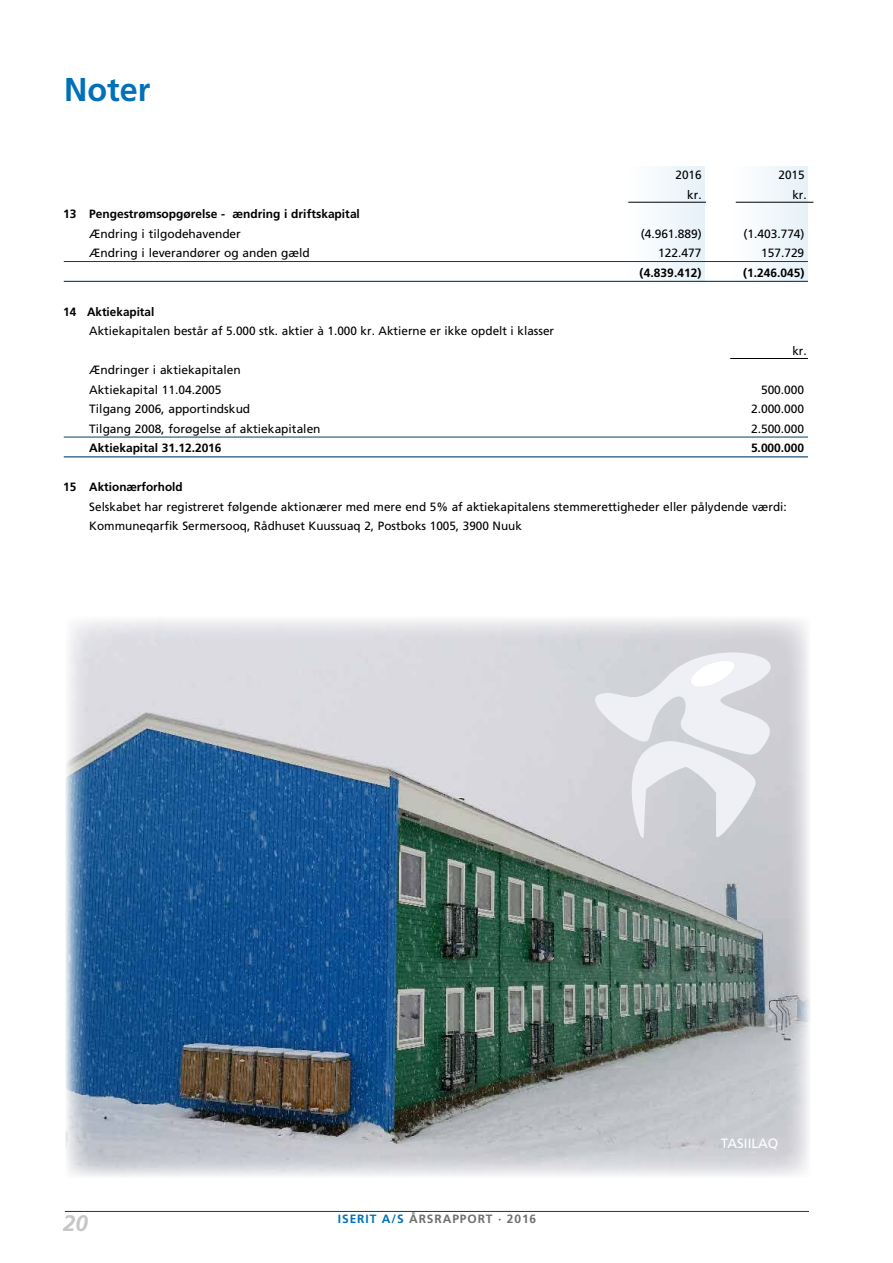
<style>
.page{position:relative;width:893px;height:1263px;background:#fff}
.page>*{position:absolute;margin:0;border:0;box-sizing:border-box;transform-origin:0 0}
.t1{font:700 33px "Frutiger";color:#0071b9}
.t2{font:italic 700 22.5px "Frutiger";color:#c6c6c6}
.t3{font:13.5px "Frutiger";color:#fff}
.t4{font:12px/19.5px "Frutiger";color:#000}
.t5{font:700 12px "Frutiger";color:#000}
.t6{font:700 12px "Frutiger";letter-spacing:.075em;color:#706f6f}
.s1{color:#0071b9}
</style>
<div class="page">
<hr style="left:65px;top:1211px;width:744px;height:1px;background:#004170">
<div style="left:730px;top:167px;width:78px;height:113px;background:#f2f8fb"></div>
<div style="left:626px;top:167px;width:78px;height:113px;background:#f2f8fb"></div>
<hr style="left:64px;top:261px;width:744px;height:1px;background:#004170">
<hr style="left:64px;top:281px;width:744px;height:1px;background:#004170">
<hr style="left:64px;top:437px;width:744px;height:1px;background:#004170">
<hr style="left:64px;top:456px;width:744px;height:1px;background:#004170">
<hr style="left:730px;top:358px;width:78px;height:1px;background:#000">
<img style="left:66px;top:619px;width:744px;height:557px">
<svg style="left:595px;top:652px;width:176px;height:186px"></svg>
<hr style="left:628px;top:202px;width:78px;height:1px;background:#000">
<hr style="left:736px;top:202px;width:77px;height:1px;background:#000">
<h1 class="t1" style="left:64px;top:70px;width:88px">Noter</h1>
<p class="t4" style="left:675px;top:165px;width:28px">2016</p>
<p class="t4" style="left:778px;top:165px;width:28px">2015</p>
<p class="t4" style="left:687px;top:185px;width:16px">kr.</p>
<p class="t4" style="left:792px;top:185px;width:16px">kr.</p>
<p class="t5" style="left:63px;top:207px;width:298px">13 Pengestrømsopgørelse - ændring i driftskapital</p>
<p class="t4" style="left:89px;top:224px;width:153px">Ændring i tilgodehavender</p>
<p class="t4" style="left:641px;top:224px;width:62px">(4.961.889)</p>
<p class="t4" style="left:743px;top:224px;width:63px">(1.403.774)</p>
<p class="t4" style="left:89px;top:243px;width:222px">Ændring i leverandører og anden gæld</p>
<p class="t4" style="left:658px;top:243px;width:45px">122.477</p>
<p class="t4" style="left:761px;top:243px;width:45px">157.729</p>
<p class="t5" style="left:640px;top:265px;width:63px">(4.839.412)</p>
<p class="t5" style="left:743px;top:265px;width:63px">(1.246.045)</p>
<p class="t5" style="left:63px;top:304px;width:93px">14 Aktiekapital</p>
<p class="t4" style="left:89px;top:321px;width:466px">Aktiekapitalen består af 5.000 stk. aktier à 1.000 kr. Aktierne er ikke opdelt i klasser</p>
<p class="t4" style="left:792px;top:341px;width:16px">kr.</p>
<p class="t4" style="left:89px;top:360px;width:153px">Ændringer i aktiekapitalen<br>Aktiekapital 11.04.2005</p>
<p class="t4" style="left:761px;top:380px;width:45px">500.000</p>
<p class="t4" style="left:89px;top:399px;width:163px">Tilgang 2006, apportindskud</p>
<p class="t4" style="left:751px;top:399px;width:55px">2.000.000</p>
<p class="t4" style="left:89px;top:419px;width:233px">Tilgang 2008, forøgelse af aktiekapitalen</p>
<p class="t4" style="left:751px;top:419px;width:55px">2.500.000</p>
<p class="t5" style="left:89px;top:441px;width:134px">Aktiekapital 31.12.2016</p>
<p class="t5" style="left:751px;top:441px;width:55px">5.000.000</p>
<p class="t5" style="left:63px;top:480px;width:121px">15 Aktionærforhold</p>
<p class="t4" style="left:89px;top:497px;width:699px">Selskabet har registreret følgende aktionærer med mere end 5% af aktiekapitalens stemmerettigheder eller pålydende værdi:<br>Kommuneqarfik Sermersooq, Rådhuset Kuussuaq 2, Postboks 1005, 3900 Nuuk</p>
<h2 class="t2" style="left:63px;top:1209px;width:27px">20</h2>
<p class="t6" style="left:338px;top:1212px;width:200px"><span class="s1">ISERIT A/S</span> ÅRSRAPPORT · 2016</p>
<p class="t3" style="left:721px;top:1136px;width:59px">TASIILAQ</p>
</div>
